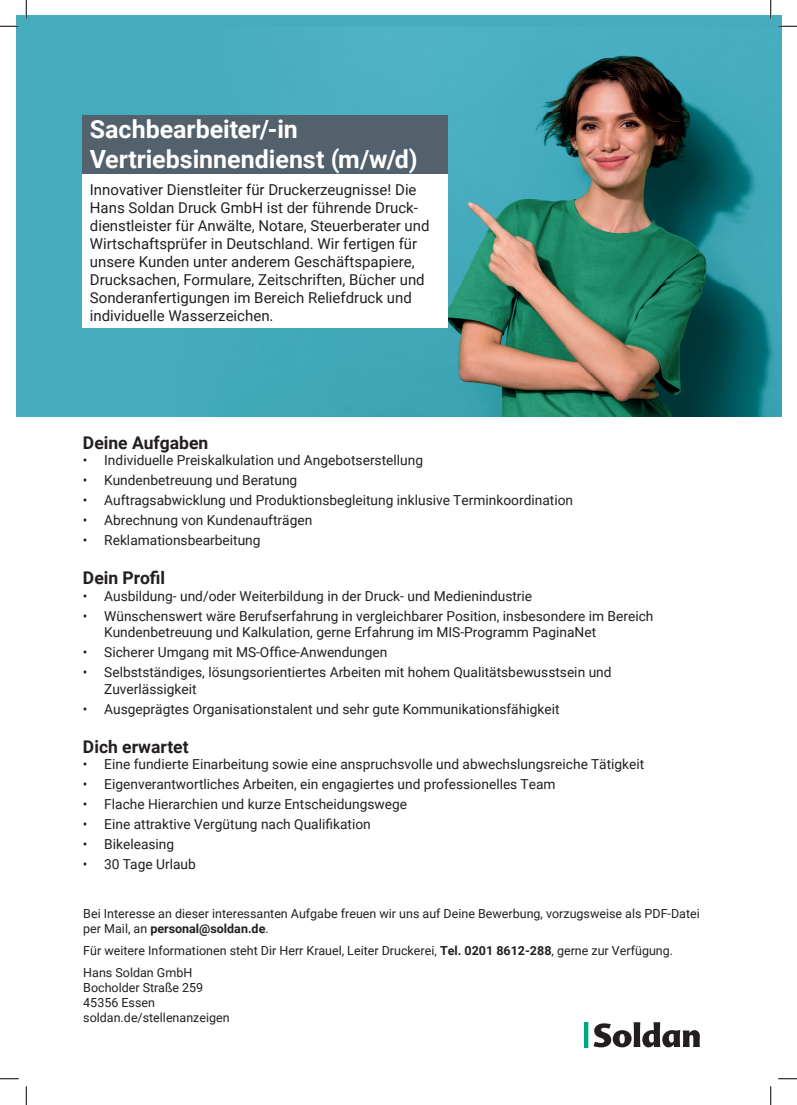
<style>
.page{position:relative;width:797px;height:1105px;background:#fff}
.page>*{position:absolute;margin:0;border:0;box-sizing:border-box;transform-origin:0 0}
.t1{font:700 25px/30px "Roboto";color:#fff}
.t2{font:700 17.5px "Roboto";color:#231f20}
.t3{font:15px/18px "Roboto";color:#231f20}
.t4{font:13.75px/16.5px "Roboto";color:#231f20}
.t5{font:12.5px/15px "Roboto";color:#231f20}
.s1{font-weight:700}
</style>
<div class="page">
<svg style="left:593px;top:1022px;width:106px;height:25px"></svg>
<div style="left:584px;top:1022px;width:4px;height:26px;border:1px solid #00a77e"></div>
<div style="left:16px;top:16px;width:765px;height:401px;background:#44acbc"></div>
<img style="left:82px;top:27px;width:699px;height:390px">
<div style="left:83px;top:172px;width:365px;height:156px;background:#fff"></div>
<div style="left:83px;top:115px;width:365px;height:58px;background:#53616c"></div>
<svg style="left:0;top:25px;width:19px;height:2px"></svg>
<svg style="left:778px;top:25px;width:19px;height:2px"></svg>
<svg style="left:0;top:1078px;width:19px;height:1px"></svg>
<svg style="left:778px;top:1078px;width:19px;height:1px"></svg>
<svg style="left:25px;top:0;width:2px;height:19px"></svg>
<svg style="left:25px;top:1086px;width:2px;height:19px"></svg>
<svg style="left:770px;top:0;width:1px;height:19px"></svg>
<svg style="left:770px;top:1086px;width:1px;height:19px"></svg>
<h1 class="t1" style="left:90px;top:113px;width:329px">Sachbearbeiter/-in<br>Vertriebsinnendienst (m/w/d)</h1>
<p class="t3" style="left:90px;top:180px;width:341px">Innovativer Dienstleiter für Druckerzeugnisse! Die Hans Soldan Druck GmbH ist der führende Druck&shy;dienstleister für Anwälte, Notare, Steuerberater und Wirtschaftsprüfer in Deutschland. Wir fertigen für unsere Kunden unter anderem Geschäftspapiere, Drucksachen, Formulare, Zeitschriften, Bücher und Sonderanfertigungen im Bereich Reliefdruck und individuelle Wasserzeichen.</p>
<p class="t2" style="left:83px;top:430px;width:127px">Deine Aufgaben</p>
<p class="t4" style="left:83px;top:452px;width:341px">• Individuelle Preiskalkulation und Angebotserstellung</p>
<p class="t4" style="left:83px;top:472px;width:216px">• Kundenbetreuung und Beratung</p>
<p class="t4" style="left:83px;top:492px;width:491px">• Auftragsabwicklung und Produktionsbegleitung inklusive Terminkoordination</p>
<p class="t4" style="left:83px;top:512px;width:231px">• Abrechnung von Kundenaufträgen</p>
<p class="t4" style="left:83px;top:532px;width:179px">• Reklamationsbearbeitung</p>
<p class="t2" style="left:83px;top:566px;width:84px">Dein Profil</p>
<p class="t4" style="left:83px;top:587px;width:451px">• Ausbildung- und/oder Weiterbildung in der Druck- und Medienindustrie</p>
<p class="t4" style="left:104px;top:607px;width:551px;text-indent:-21px">• Wünschenswert wäre Berufserfahrung in vergleichbarer Position, insbesondere im Bereich<br>Kundenbetreuung und Kalkulation, gerne Erfahrung im MIS-Programm PaginaNet</p>
<p class="t4" style="left:83px;top:644px;width:306px">• Sicherer Umgang mit MS-Office-Anwendungen</p>
<p class="t4" style="left:104px;top:664px;width:509px;text-indent:-21px">• Selbstständiges, lösungsorientiertes Arbeiten mit hohem Qualitätsbewusstsein und<br>Zuverlässigkeit</p>
<p class="t4" style="left:83px;top:700px;width:478px">• Ausgeprägtes Organisationstalent und sehr gute Kommunikationsfähigkeit</p>
<p class="t2" style="left:83px;top:734px;width:107px">Dich erwartet</p>
<p class="t4" style="left:83px;top:755px;width:563px">• Eine fundierte Einarbeitung sowie eine anspruchsvolle und abwechslungsreiche Tätigkeit</p>
<p class="t4" style="left:83px;top:775px;width:474px">• Eigenverantwortliches Arbeiten, ein engagiertes und professionelles Team</p>
<p class="t4" style="left:83px;top:795px;width:326px">• Flache Hierarchien und kurze Entscheidungswege</p>
<p class="t4" style="left:83px;top:815px;width:289px">• Eine attraktive Vergütung nach Qualifikation</p>
<p class="t4" style="left:83px;top:836px;width:93px">• Bikeleasing</p>
<p class="t4" style="left:83px;top:856px;width:114px">• 30 Tage Urlaub</p>
<p class="t5" style="left:83px;top:905px;width:618px">Bei Interesse an dieser interessanten Aufgabe freuen wir uns auf Deine Bewerbung, vorzugsweise als PDF-Datei per Mail, an <span class="s1">personal@soldan.de</span>.</p>
<p class="t5" style="left:83px;top:939px;width:591px;line-height:22.1px">Für weitere Informationen steht Dir Herr Krauel, Leiter Druckerei, <span class="s1">Tel. 0201 8612-288</span>, gerne zur Verfügung.<br>Hans Soldan GmbH</p>
<p class="t5" style="left:83px;top:980px;width:148px">Bocholder Straße 259<br>45356 Essen soldan.de/stellenanzeigen</p>
</div>
